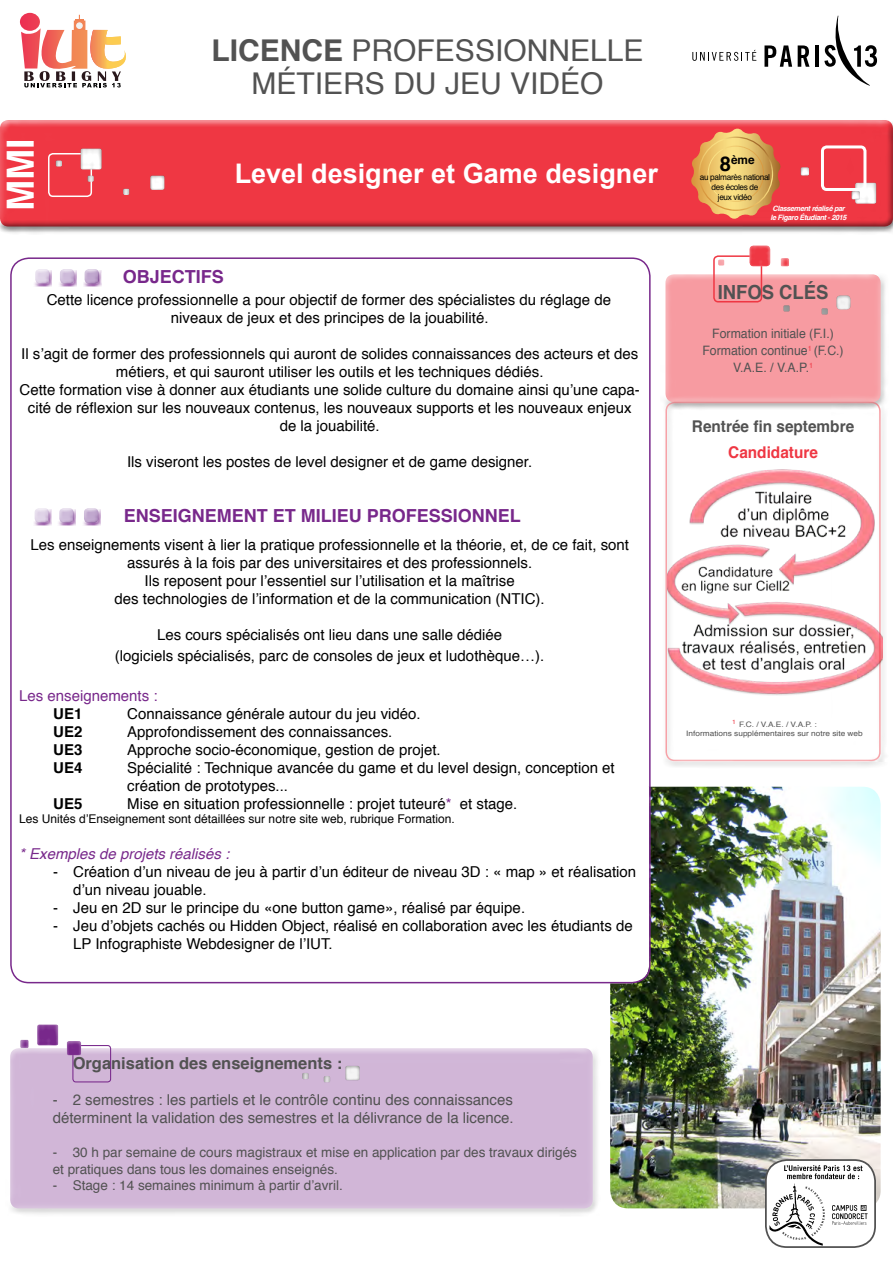
<style>
.page{position:relative;width:893px;height:1263px;background:#fff}
.page>*{position:absolute;margin:0;border:0;box-sizing:border-box;transform-origin:0 0}
.t1{font:700 37.5px "Helvetica";color:#fff}
.t2{font:30px/33px "Helvetica";color:#525252;text-align:center}
.t3{font:700 27px "Arial";color:#fff}
.t4{font:700 19.35px "Helvetica";color:#525252;scale:.95 1}
.t5{font:700 18px "Helvetica";color:#78288b}
.t6{font:700 16.5px "Helvetica";color:#525252}
.t7{font:700 16.2px "Helvetica";color:#525252;scale:.95 1}
.t8{font:700 16.2px "Helvetica";color:#ef3743;scale:.95 1}
.t9{font:15px/18px "Helvetica";color:#000;text-align:center}
.t10{font:15px/18px "Helvetica";color:#525252}
.t11{font:italic 15px "Helvetica";color:#78288b}
.t12{font:15px "Helvetica";color:#78288b}
.t13{font:700 15px "Helvetica";color:#000}
.t14{font:13.5px/16.2px "Helvetica";color:#525252}
.t15{font:12.9px/17px "Helvetica";color:#525252;text-align:center;scale:.95 1}
.t16{font:12px "Helvetica";color:#000}
.t17{font:700 11.85px "Helvetica";color:#000}
.t18{font:8.25px/9.9px "Helvetica";letter-spacing:-.04em;color:#000;text-align:center}
.t19{font:7.5px/9px "Helvetica";color:#525252;scale:1.11 1}
.t20{font:italic 700 7.35px/8.9px "Helvetica";letter-spacing:-.05em;color:#fff}
.t21{font:6.15px "Helvetica";color:#ef3743;scale:1.11 1}
.s1{font-weight:700}
.s2{color:#78288b}
.s3{font-size:20.25px}
</style>
<div class="page">
<div style="left:661px;top:273px;width:228px;height:138px;background:#525252;opacity:.75"></div>
<div style="left:713px;top:255px;width:49px;height:47px;border:2px solid #ef3743;border-radius:4px"></div>
<div style="left:809px;top:298px;width:33px;height:19px;background:#525252;opacity:.75"></div>
<div style="left:706px;top:249px;width:33px;height:19px;background:#fff;opacity:.75"></div>
<div style="left:737px;top:235px;width:47px;height:34px;background:#fff;opacity:.75"></div>
<div style="left:767px;top:247px;width:36px;height:22px;background:#fff;opacity:.75"></div>
<div style="left:823px;top:284px;width:42px;height:28px;background:#525252;opacity:.75"></div>
<div style="left:771px;top:295px;width:33px;height:19px;background:#525252;opacity:.75"></div>
<div style="left:658px;top:393px;width:226px;height:372px;background:#fff;opacity:.75"></div>
<div style="left:661px;top:398px;width:228px;height:372px;background:#525252;opacity:.75"></div>
<img style="left:610px;top:787px;width:271px;height:421px">
<div style="left:584px;top:769px;width:65px;height:214px;background:#fff;border-radius:19px"></div>
<div style="left:766px;top:1160px;width:109px;height:87px;background:#fff;border-radius:21px"></div>
<svg style="left:769px;top:1165px;width:99px;height:80px"></svg>
<div style="left:765px;top:1159px;width:111px;height:89px;border:2px solid #525252;border-radius:21px"></div>
<div style="left:5px;top:1047px;width:596px;height:170px;background:#525252;opacity:.75"></div>
<div style="left:72px;top:1045px;width:39px;height:37px;border:1px solid #78288b;border-radius:3px"></div>
<div style="left:54px;top:1029px;width:41px;height:29px;background:#d2d2d2;opacity:.75"></div>
<div style="left:25px;top:1013px;width:47px;height:35px;background:#fff;opacity:.75"></div>
<div style="left:7px;top:1028px;width:36px;height:23px;background:#d2d2d2;opacity:.75"></div>
<div style="left:332px;top:1054px;width:42px;height:29px;background:#525252;opacity:.75"></div>
<div style="left:290px;top:1062px;width:33px;height:20px;background:#525252;opacity:.75"></div>
<div style="left:312px;top:1065px;width:32px;height:20px;background:#525252;opacity:.75"></div>
<div style="left:58px;top:267px;width:18px;height:15px;background:#fff;opacity:.75"></div>
<div style="left:58px;top:270px;width:19px;height:16px;background:#78288b;opacity:.75"></div>
<div style="left:83px;top:267px;width:18px;height:15px;background:#fff;opacity:.75"></div>
<div style="left:83px;top:270px;width:18px;height:16px;background:#78288b;opacity:.75"></div>
<div style="left:34px;top:267px;width:17px;height:15px;background:#fff;opacity:.75"></div>
<div style="left:34px;top:270px;width:18px;height:16px;background:#78288b;opacity:.75"></div>
<div style="left:58px;top:506px;width:17px;height:16px;background:#fff;opacity:.75"></div>
<div style="left:58px;top:509px;width:18px;height:16px;background:#78288b;opacity:.75"></div>
<div style="left:82px;top:506px;width:18px;height:16px;background:#fff;opacity:.75"></div>
<div style="left:82px;top:509px;width:19px;height:16px;background:#78288b;opacity:.75"></div>
<div style="left:33px;top:506px;width:18px;height:16px;background:#fff;opacity:.75"></div>
<div style="left:33px;top:509px;width:18px;height:16px;background:#78288b;opacity:.75"></div>
<img style="left:667px;top:467px;width:215px;height:229px">
<svg style="left:798px;top:45px;width:11px;height:22px"></svg>
<hr style="left:815px;top:45px;width:4px;height:22px;background:#000">
<svg style="left:764px;top:45px;width:28px;height:22px"></svg>
<svg style="left:824px;top:16px;width:53px;height:70px"></svg>
<svg style="left:692px;top:50px;width:64px;height:11px"></svg>
<svg style="left:20px;top:13px;width:106px;height:74px"></svg>
<div style="left:0;top:119px;width:893px;height:116px;background:#525252;opacity:.75"></div>
<div style="left:48px;top:153px;width:44px;height:44px;border:2px solid #fff;border-radius:4px"></div>
<div style="left:843px;top:172px;width:47px;height:34px;background:#525252;opacity:.75"></div>
<div style="left:838px;top:180px;width:36px;height:22px;background:#525252;opacity:.75"></div>
<div style="left:137px;top:164px;width:42px;height:28px;background:#525252;opacity:.75"></div>
<div style="left:43px;top:150px;width:33px;height:19px;background:#525252;opacity:.75"></div>
<div style="left:75px;top:165px;width:33px;height:19px;background:#525252;opacity:.75"></div>
<div style="left:821px;top:145px;width:45px;height:46px;border:3px solid #fff;border-radius:4px"></div>
<div style="left:68px;top:138px;width:48px;height:34px;background:#525252;opacity:.75"></div>
<div style="left:787px;top:156px;width:36px;height:22px;background:#525252;opacity:.75"></div>
<div style="left:743px;top:171px;width:42px;height:28px;background:#ef3743"></div>
<div style="left:111px;top:178px;width:33px;height:19px;background:#525252;opacity:.75"></div>
<svg style="left:690px;top:129px;width:91px;height:90px;background:#e7995e"></svg>
<h1 class="t1" style="left:-10px;top:211px;width:74px;rotate:-90deg">MMI</h1>
<h2 class="t2" style="left:212px;top:35px;width:433px"><span class="s1">LICENCE</span> PROFESSIONNELLE<br>MÉTIERS DU JEU VIDÉO</h2>
<h3 class="t3" style="left:235px;top:156px;width:425px">Level designer et Game designer</h3>
<p class="t5" style="left:123px;top:262px;width:103px">OBJECTIFS</p>
<p class="t9" style="left:47px;top:291px;width:566px">Cette licence professionnelle a pour objectif de former des spécialistes du réglage de niveaux de jeux et des principes de la jouabilité.</p>
<p class="t9" style="left:20px;top:345px;width:622px">Il s’agit de former des professionnels qui auront de solides connaissances des acteurs et des métiers, et qui sauront utiliser les outils et les techniques dédiés.<br>Cette formation vise à donner aux étudiants une solide culture du domaine ainsi qu’une capa&shy;cité de réflexion sur les nouveaux contenus, les nouveaux supports et les nouveaux enjeux de la jouabilité.</p>
<p class="t9" style="left:127px;top:453px;width:407px">Ils viseront les postes de level designer et de game designer.</p>
<p class="t5" style="left:124px;top:501px;width:399px">ENSEIGNEMENT ET MILIEU PROFESSIONNEL</p>
<p class="t9" style="left:30px;top:536px;width:600px">Les enseignements visent à lier la pratique professionnelle et la théorie, et, de ce fait, sont assurés à la fois par des universitaires et des professionnels.<br>Ils reposent pour l’essentiel sur l’utilisation et la maîtrise<br>des technologies de l’information et de la communication (NTIC).</p>
<p class="t9" style="left:115px;top:624px;width:431px;line-height:21.6px">Les cours spécialisés ont lieu dans une salle dédiée<br>(logiciels spécialisés, parc de consoles de jeux et ludothèque…).</p>
<p class="t12" style="left:19px;top:684px;width:140px">Les enseignements :</p>
<p class="t13" style="left:53px;top:701px;width:31px">UE1</p>
<p class="t9" style="left:127px;top:705px;width:295px">Connaissance générale autour du jeu vidéo.</p>
<p class="t13" style="left:53px;top:719px;width:31px">UE2</p>
<p class="t9" style="left:127px;top:723px;width:267px">Approfondissement des connaissances.</p>
<p class="t13" style="left:53px;top:737px;width:31px">UE3</p>
<p class="t9" style="left:127px;top:741px;width:315px">Approche socio-économique, gestion de projet.</p>
<p class="t13" style="left:53px;top:755px;width:31px">UE4</p>
<p class="t9" style="left:127px;top:759px;width:489px;text-align:left">Spécialité : Technique avancée du game et du level design, conception et création de prototypes...</p>
<p class="t13" style="left:53px;top:791px;width:31px">UE5</p>
<p class="t9" style="left:127px;top:795px;width:392px">Mise en situation professionnelle : projet tuteuré<span class="s2">*</span> et stage.</p>
<p class="t16" style="left:19px;top:810px;width:437px">Les Unités d’Enseignement sont détaillées sur notre site web, rubrique Formation.</p>
<p class="t11" style="left:19px;top:842px;width:212px">* Exemples de projets réalisés :</p>
<p class="t9" style="left:73px;top:863px;width:565px;text-align:left;text-indent:-20px">- Création d’un niveau de jeu à partir d’un éditeur de niveau 3D : « map » et réalisation d’un niveau jouable.</p>
<p class="t9" style="left:53px;top:899px;width:473px">- Jeu en 2D sur le principe du «one button game», réalisé par équipe.</p>
<p class="t9" style="left:73px;top:917px;width:561px;text-align:left;text-indent:-20px">- Jeu d’objets cachés ou Hidden Object, réalisé en collaboration avec les étudiants de<br>LP Infographiste Webdesigner de l’IUT.</p>
<p class="t17" style="left:720px;top:150px;width:36px"><span class="s3">8</span>ème</p>
<p class="t18" style="left:700px;top:173px;width:72px">au palmarès national des écoles de<br>jeux vidéo</p>
<p class="t20" style="left:770px;top:204px;width:78px">Classement réalisé par le Figaro Étudiant - 2015</p>
<p class="t4" style="left:718px;top:276px;width:118px">INFOS CLÉS</p>
<p class="t15" style="left:702px;top:325px;width:150px">Formation initiale (F.I.)<br>Formation continue<sup>1</sup> (F.C.)<br>V.A.E. / V.A.P.<sup>1</sup></p>
<p class="t7" style="left:692px;top:413px;width:172px">Rentrée fin septembre</p>
<p class="t8" style="left:728px;top:439px;width:96px">Candidature</p>
<p class="t21" style="left:732px;top:717px;width:5px">1</p>
<p class="t19" style="left:686px;top:720px;width:161px;text-indent:53px">F.C. / V.A.E. / V.A.P. :<br>Informations supplémentaires sur notre site web</p>
<p class="t6" style="left:73px;top:1050px;width:271px">Organisation des enseignements :</p>
<p class="t10" style="left:53px;top:1091px;width:463px">- 2 semestres : les partiels et le contrôle continu des connaissances déterminent la validation des semestres et la délivrance de la licence.</p>
<p class="t14" style="left:53px;top:1145px;width:526px">- 30 h par semaine de cours magistraux et mise en application par des travaux dirigés et pratiques dans tous les domaines enseignés.</p>
<p class="t14" style="left:53px;top:1177px;width:292px">- Stage : 14 semaines minimum à partir d’avril.</p>
</div>
